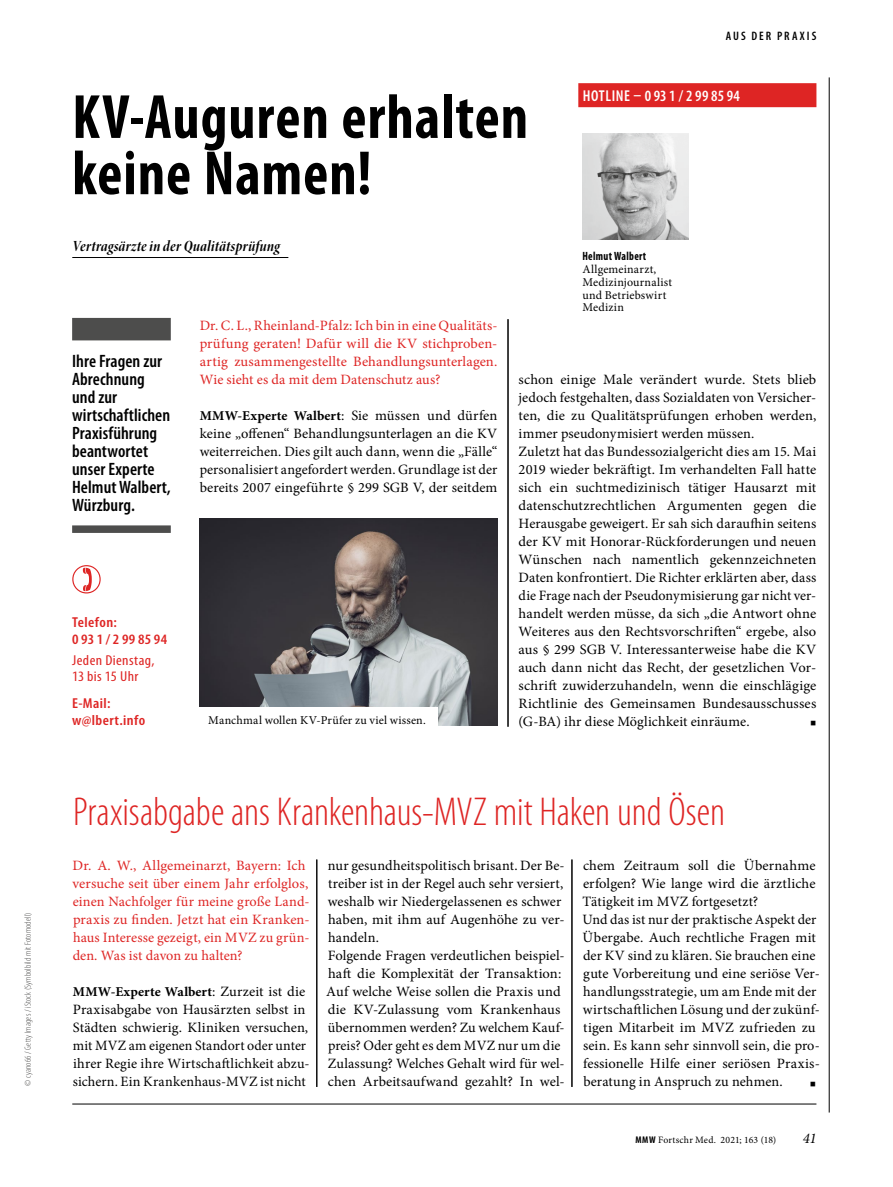
<style>
.page{position:relative;width:893px;height:1187px;background:#fff}
.page>*{position:absolute;margin:0;border:0;box-sizing:border-box;transform-origin:0 0}
.Title_gross{font:700 condensed 63px/56.2px "Myriad Pro";letter-spacing:.015em;color:#000;scale:.95 1}
.Title_klein_schmalro{font:300 condensed 40.5px "Myriad Pro";letter-spacing:-.005em;color:#de2524}
.NoXML_Eyecatcher_x{font:600 condensed 18px/18px "Myriad Pro";letter-spacing:.005em;color:#000}
.SuperTitle_1{font:15.75px "Minion Pro Bold Cn It Disp";letter-spacing:.01em;color:#000}
.t1{font:600 condensed 15.75px "Myriad Pro";letter-spacing:.035em;color:#fff}
.t2{font:italic 14.85px "Minion Pro";color:#000}
.NoXML_Box_Link{font:600 condensed 14.4px/16.5px "Myriad Pro";letter-spacing:.03em;color:#de2524;scale:1.1 1}
.NoXML_Para_Box_rot{font:condensed 14.4px/16.5px "Myriad Pro";letter-spacing:.025em;color:#de2524;scale:1.1 1}
.Para_x{font:14.25px/18px "Minion Pro";letter-spacing:.005em;color:#000}
.Para_Answer_x{font:14.25px/18px "Minion Pro";letter-spacing:.005em;color:#000}
.Trailer_kleinrot{font:14.25px/18px "Minion Pro";letter-spacing:.005em;color:#de2524}
.Para_Answer_x-2{font:700 13.5px "Minion Pro";letter-spacing:.01em;color:#000}
.t3{font:600 condensed 12.3px "Myriad Pro";letter-spacing:.165em;color:#000}
.Image_Caption_x{font:12px/12.8px "Minion Pro";letter-spacing:.015em;color:#000}
.Image_Caption_Author{font:700 condensed 12px "Myriad Pro";letter-spacing:.03em;color:#000;scale:.9 1}
.Para_x-2{font:10.5px "Arial Unicode MS";color:#000}
.t4{font:9.75px "Minion Pro";letter-spacing:.02em;color:#000}
.Image_Source_x{font:300 condensed 9px "Myriad Pro";letter-spacing:.02em;color:#4d4d4c}
.s1{font-weight:700;font-size:13.5px}
.s2{font-weight:400;font-size:14.25px}
.s3{font-family:"Myriad Pro";font-weight:700;font-stretch:condensed}
</style>
<div class="page">
<hr style="left:72px;top:1103px;width:744px;height:1px;background:#000">
<hr style="left:829px;top:77px;width:1px;height:1035px;background:#000">
<div style="left:578px;top:83px;width:238px;height:24px;background:#de2524"></div>
<img style="left:582px;top:133px;width:107px;height:107px">
<hr style="left:317px;top:859px;width:1px;height:227px;background:#000">
<hr style="left:572px;top:859px;width:1px;height:227px;background:#000">
<svg style="left:72px;top:565px;width:29px;height:28px"></svg>
<div style="left:72px;top:318px;width:99px;height:22px;background:#4d4d4c"></div>
<div style="left:72px;top:525px;width:99px;height:8px;background:#4d4d4c"></div>
<hr style="left:508px;top:319px;width:1px;height:407px;background:#000">
<hr style="left:72px;top:257px;width:216px;height:1px;background:#000">
<img style="left:200px;top:518px;width:297px;height:207px">
<div style="left:200px;top:707px;width:238px;height:18px;background:#fff"></div>
<p class="Image_Source_x" style="left:23px;top:1085px;width:175px;rotate:-90deg">© cyano66 / Getty Images / iStock (Symbolbild mit Fotomodell)</p>
<p class="Title_gross" style="left:72px;top:87px;width:481px">KV-Auguren erhalten keine Namen!</p>
<p class="SuperTitle_1" style="left:72px;top:236px;width:209px">Vertragsärzte in der Qualitätsprüfung</p>
<p class="t3" style="left:726px;top:29px;width:92px">AUS DER PRAXIS</p>
<p class="t1" style="left:583px;top:87px;width:159px">HOTLINE – 0 93 1 / 2 99 85 94</p>
<p class="Image_Caption_Author" style="left:582px;top:249px;width:72px">Helmut Walbert</p>
<p class="Image_Caption_x" style="left:582px;top:263px;width:91px">Allgemeinarzt,<br>Medizinjournalist und Betriebswirt<br>Medizin</p>
<p class="NoXML_Eyecatcher_x" style="left:72px;top:352px;width:100px">Ihre Fragen zur<br>Abrechnung und zur wirtschaftlichen<br>Praxisführung beantwortet unser Experte<br>Helmut Walbert,<br>Würzburg.</p>
<p class="NoXML_Box_Link" style="left:72px;top:614px;width:88px">Telefon:<br>0931/2998594</p>
<p class="NoXML_Para_Box_rot" style="left:72px;top:651px;width:76px">Jeden Dienstag,<br>13 bis 15 Uhr</p>
<p class="NoXML_Box_Link" style="left:72px;top:695px;width:68px">E-Mail: w@lbert.info</p>
<p class="Trailer_kleinrot" style="left:200px;top:316px;width:299px;text-align:justify">Dr. C. L., Rheinland-Pfalz: Ich bin in eine Qualitäts&shy;prüfung geraten! Dafür will die KV stichproben&shy;artig zusammengestellte Behandlungsunterlagen.<br>Wie sieht es da mit dem Datenschutz aus?</p>
<p class="Para_Answer_x" style="left:200px;top:406px;width:299px;text-align:justify"><span class="s1">MMW-Experte Walbert</span>: Sie müssen und dürfen keine „offenen“ Behandlungsunterlagen an die KV weiterreichen. Dies gilt auch dann, wenn die „Fälle“ personalisiert angefordert werden. Grundlage ist der bereits 2007 eingeführte § 299 SGB V, der seitdem</p>
<p class="Image_Caption_x" style="left:208px;top:714px;width:219px">Manchmal wollen KV-Prüfer zu viel wissen.</p>
<p class="Para_Answer_x" style="left:519px;top:370px;width:299px;text-align:justify">schon einige Male verändert wurde. Stets blieb jedoch festgehalten, dass Sozialdaten von Versicher&shy;ten, die zu Qualitätsprüfungen erhoben werden, immer pseudonymisiert werden müssen.</p>
<p class="Para_x" style="left:519px;top:442px;width:299px;text-align:justify">Zuletzt hat das Bundessozialgericht dies am 15. Mai 2019 wieder bekräftigt. Im verhandelten Fall hatte sich ein suchtmedizinisch tätiger Hausarzt mit datenschutzrechtlichen Argumenten gegen die Herausgabe geweigert. Er sah sich daraufhin seitens der KV mit Honorar-Rückforderungen und neuen Wünschen nach namentlich gekennzeichneten Daten konfrontiert. Die Richter erklärten aber, dass die Frage nach der Pseudonymisierung gar nicht ver&shy;handelt werden müsse, da sich „die Antwort ohne Weiteres aus den Rechtsvorschriften“ ergebe, also aus § 299 SGB V. Interessanterweise habe die KV auch dann nicht das Recht, der gesetzlichen Vor&shy;schrift zuwiderzuhandeln, wenn die einschlägige Richtlinie des Gemeinsamen Bundesausschusses (G-BA) ihr diese Möglichkeit einräume.</p>
<p class="Para_x-2" style="left:810px;top:716px;width:8px">■</p>
<p class="Title_klein_schmalro" style="left:73px;top:790px;width:653px">Praxisabgabe ans Krankenhaus-MVZ mit Haken und Ösen</p>
<p class="Trailer_kleinrot" style="left:73px;top:856px;width:238px">Dr. A. W., Allgemeinarzt, Bayern: Ich versuche seit über einem Jahr erfolglos, einen Nachfolger für meine große Land&shy;praxis zu finden. Jetzt hat ein Kranken&shy;haus Interesse gezeigt, ein MVZ zu grün&shy;den. Was ist davon zu halten?</p>
<p class="Para_Answer_x-2" style="left:73px;top:982px;width:234px">MMW-Experte Walbert<span class="s2">: Zurzeit ist die</span></p>
<p class="Para_Answer_x" style="left:73px;top:1000px;width:238px">Praxisabgabe von Hausärzten selbst in Städten schwierig. Kliniken versuchen, mit MVZ am eigenen Standort oder unter ihrer Regie ihre Wirtschaftlichkeit abzu&shy;sichern. Ein Krankenhaus-MVZ ist nicht</p>
<p class="Para_x" style="left:582px;top:856px;width:235px;text-align:justify">chem Zeitraum soll die Übernahme erfolgen? Wie lange wird die ärztliche Tätigkeit im MVZ fortgesetzt?</p>
<p class="Para_x" style="left:583px;top:910px;width:239px">Und das ist nur der praktische Aspekt der Übergabe. Auch rechtliche Fragen mit der KV sind zu klären. Sie brauchen eine gute Vorbereitung und eine seriöse Ver&shy;handlungsstrategie, um am Ende mit der wirtschaftlichen Lösung und der zukünf&shy;tigen Mitarbeit im MVZ zufrieden zu sein. Es kann sehr sinnvoll sein, die pro&shy;fessionelle Hilfe einer seriösen Praxis&shy;beratung in Anspruch zu nehmen.</p>
<p class="Para_Answer_x" style="left:328px;top:856px;width:238px">nur gesundheitspolitisch brisant. Der Be&shy;treiber ist in der Regel auch sehr versiert, weshalb wir Niedergelassenen es schwer haben, mit ihm auf Augenhöhe zu ver&shy;handeln.</p>
<p class="Para_x" style="left:326px;top:946px;width:240px">Folgende Fragen verdeutlichen beispiel&shy;haft die Komplexität der Transaktion:<br>Auf welche Weise sollen die Praxis und die KV-Zulassung vom Krankenhaus übernommen werden? Zu welchem Kauf&shy;preis? Oder geht es dem MVZ nur um die Zulassung? Welches Gehalt wird für wel&shy;chen Arbeitsaufwand gezahlt? In wel-</p>
<p class="Para_x-2" style="left:810px;top:1076px;width:8px">■</p>
<p class="t4" style="left:636px;top:1132px;width:142px"><span class="s3">MMW</span> Fortschr Med. 2021; 163 (18)</p>
<p class="t2" style="left:803px;top:1128px;width:15px">41</p>
</div>
